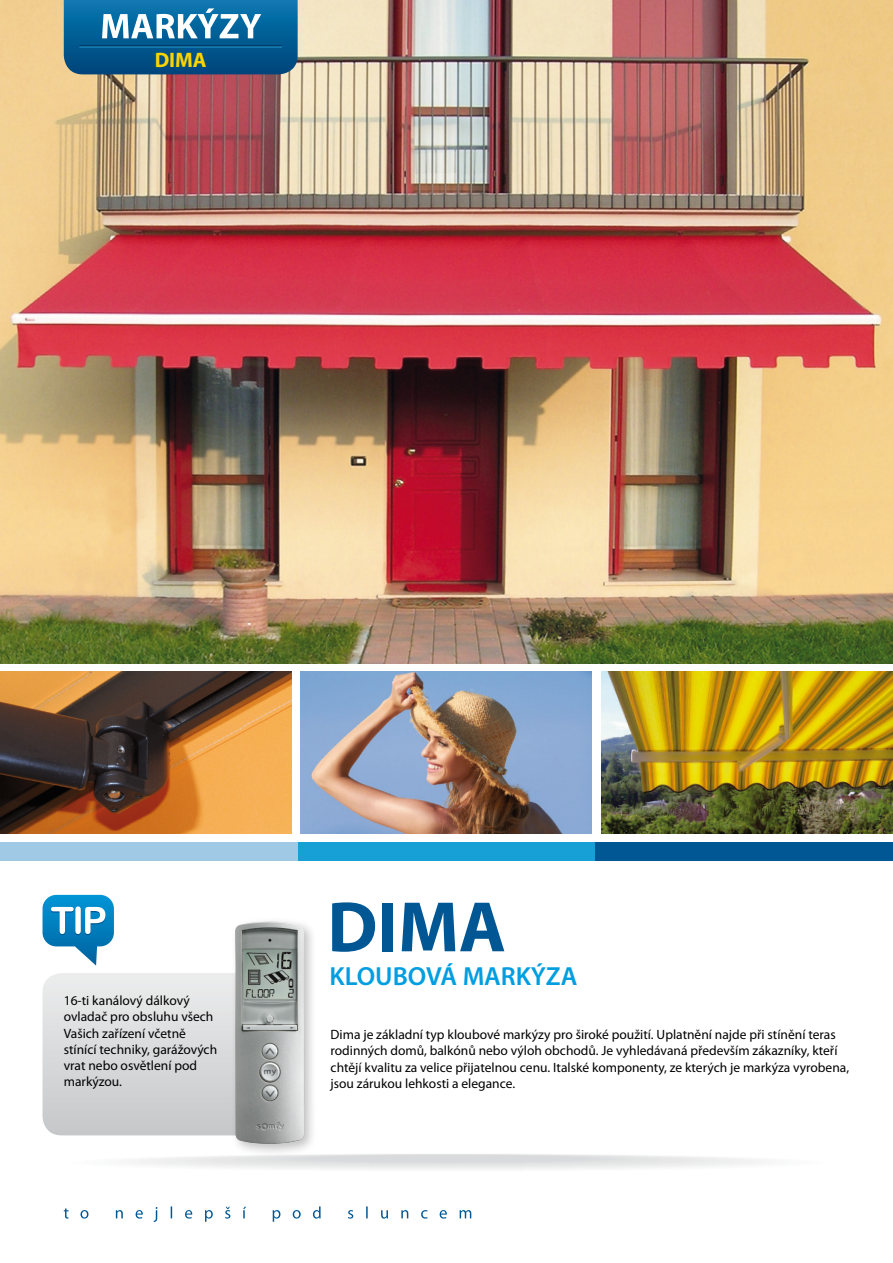
<style>
.page{position:relative;width:893px;height:1263px;background:#fff}
.page>*{position:absolute;margin:0;border:0;box-sizing:border-box;transform-origin:0 0}
.t1{font:700 72px "Myriad Pro";color:#005794}
.t2{font:600 26.25px "Myriad Pro";color:#009ee0}
.t3{font:700 21px "Myriad Pro";color:#fbd400}
.t4{font:13.5px/16.2px "Myriad Pro";color:#000}
</style>
<div class="page">
<div style="left:0;top:842px;width:298px;height:19px;background:#9fc9e5"></div>
<div style="left:298px;top:842px;width:297px;height:19px;background:#16a0d5"></div>
<div style="left:595px;top:842px;width:298px;height:19px;background:#005794"></div>
<img style="left:300px;top:672px;width:292px;height:161px">
<img style="left:601px;top:672px;width:292px;height:161px">
<img style="left:0;top:672px;width:292px;height:161px">
<img style="left:0;top:0;width:893px;height:663px">
<svg style="left:42px;top:894px;width:188px;height:241px"></svg>
<div style="left:82px;top:1154px;width:729px;height:17px;background:#fbfbfb;border-radius:50%"></div>
<div style="left:117px;top:1154px;width:659px;height:16px;background:#f6f6f6;border-radius:50%"></div>
<div style="left:140px;top:1154px;width:613px;height:15px;background:#f2f2f3;border-radius:50%"></div>
<div style="left:164px;top:1154px;width:565px;height:14px;background:#eeefef;border-radius:50%"></div>
<div style="left:187px;top:1154px;width:519px;height:13px;background:#ebebec;border-radius:50%"></div>
<div style="left:210px;top:1154px;width:473px;height:12px;background:#e7e7e8;border-radius:50%"></div>
<div style="left:233px;top:1155px;width:427px;height:10px;background:#e3e4e4;border-radius:50%"></div>
<div style="left:268px;top:1155px;width:357px;height:8px;background:#dfe0e1;border-radius:50%"></div>
<div style="left:291px;top:1155px;width:311px;height:7px;background:#dbdcdd;border-radius:50%"></div>
<svg style="left:64px;top:1206px;width:407px;height:16px"></svg>
<div style="left:230px;top:916px;width:88px;height:241px;background:#000;opacity:.25"></div>
<img style="left:235px;top:921px;width:69px;height:223px">
<svg style="left:64px;top:0;width:234px;height:74px;background:#2170a0"></svg>
<h3 class="t3" style="left:155px;top:46px;width:54px">DIMA</h3>
<p class="t4" style="left:64px;top:992px;width:155px">16-ti kanálový dálkový ovladač pro obsluhu všech<br>Vašich zařízení včetně stínící techniky, garážových vrat nebo osvětlení pod markýzou.</p>
<h1 class="t1" style="left:327px;top:880px;width:180px">DIMA</h1>
<h2 class="t2" style="left:330px;top:959px;width:250px">KLOUBOVÁ MARKÝZA</h2>
<p class="t4" style="left:331px;top:1026px;width:520px">Dima je základní typ kloubové markýzy pro široké použití. Uplatnění najde při stínění teras rodinných domů, balkónů nebo výloh obchodů. Je vyhledávaná především zákazníky, kteří chtějí kvalitu za velice přijatelnou cenu. Italské komponenty, ze kterých je markýza vyrobena, jsou zárukou lehkosti a elegance.</p>
</div>
